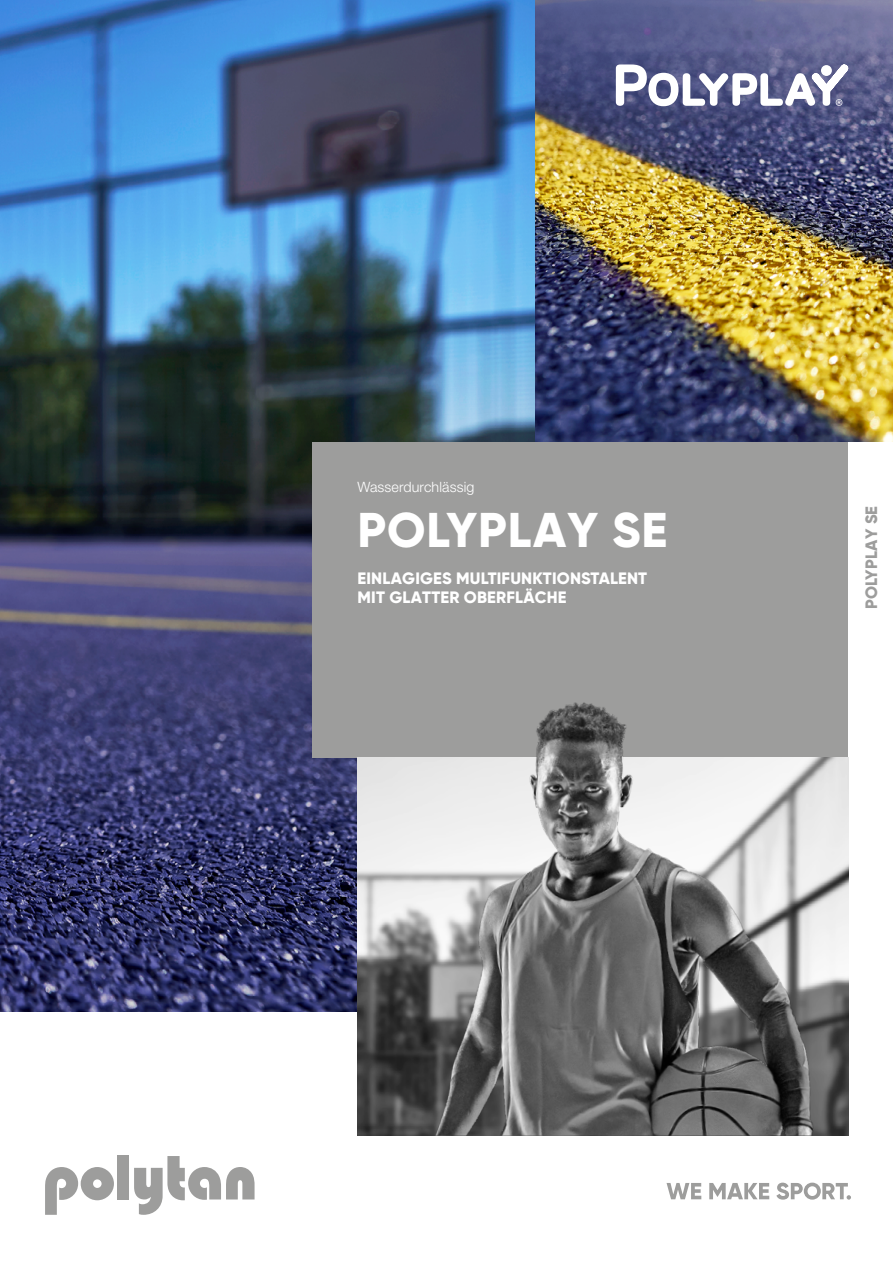
<style>
.page{position:relative;width:893px;height:1263px;background:#fff}
.page>*{position:absolute;margin:0;border:0;box-sizing:border-box;transform-origin:0 0}
.t1{font:800 48.75px "Gilroy";letter-spacing:.02em;color:#fff}
.t2{font:800 16.5px/18.6px "Gilroy";letter-spacing:.01em;color:#fff}
.t3{font:800 16.5px "Gilroy";letter-spacing:.01em;color:#9d9d9c}
.t4{font:300 14.25px "Helvetica Neue LT Std";letter-spacing:.01em;color:#fff}
</style>
<div class="page">
<img style="left:0;top:0;width:536px;height:1012px">
<img style="left:536px;top:0;width:357px;height:442px">
<svg style="left:616px;top:64px;width:232px;height:42px"></svg>
<div style="left:118px;top:1155px;width:11px;height:44px;background:#9d9d9c"></div>
<svg style="left:134px;top:1156px;width:121px;height:59px"></svg>
<svg style="left:45px;top:1167px;width:69px;height:48px"></svg>
<svg style="left:666px;top:1183px;width:35px;height:16px"></svg>
<svg style="left:709px;top:1183px;width:60px;height:16px"></svg>
<svg style="left:776px;top:1182px;width:75px;height:17px"></svg>
<div style="left:313px;top:442px;width:535px;height:315px;background:#9d9d9c"></div>
<img style="left:358px;top:757px;width:490px;height:378px">
<img style="left:382px;top:702px;width:462px;height:433px">
<p class="t4" style="left:358px;top:478px;width:118px">Wasserdurchlässig</p>
<h1 class="t1" style="left:358px;top:499px;width:311px">POLYPLAY SE</h1>
<p class="t2" style="left:358px;top:569px;width:291px">EINLAGIGES MULTIFUNKTIONSTALENT<br>MIT GLATTER OBERFLÄCHE</p>
<p class="t3" style="left:861px;top:609px;width:105px;rotate:-90deg">POLYPLAY SE</p>
</div>
